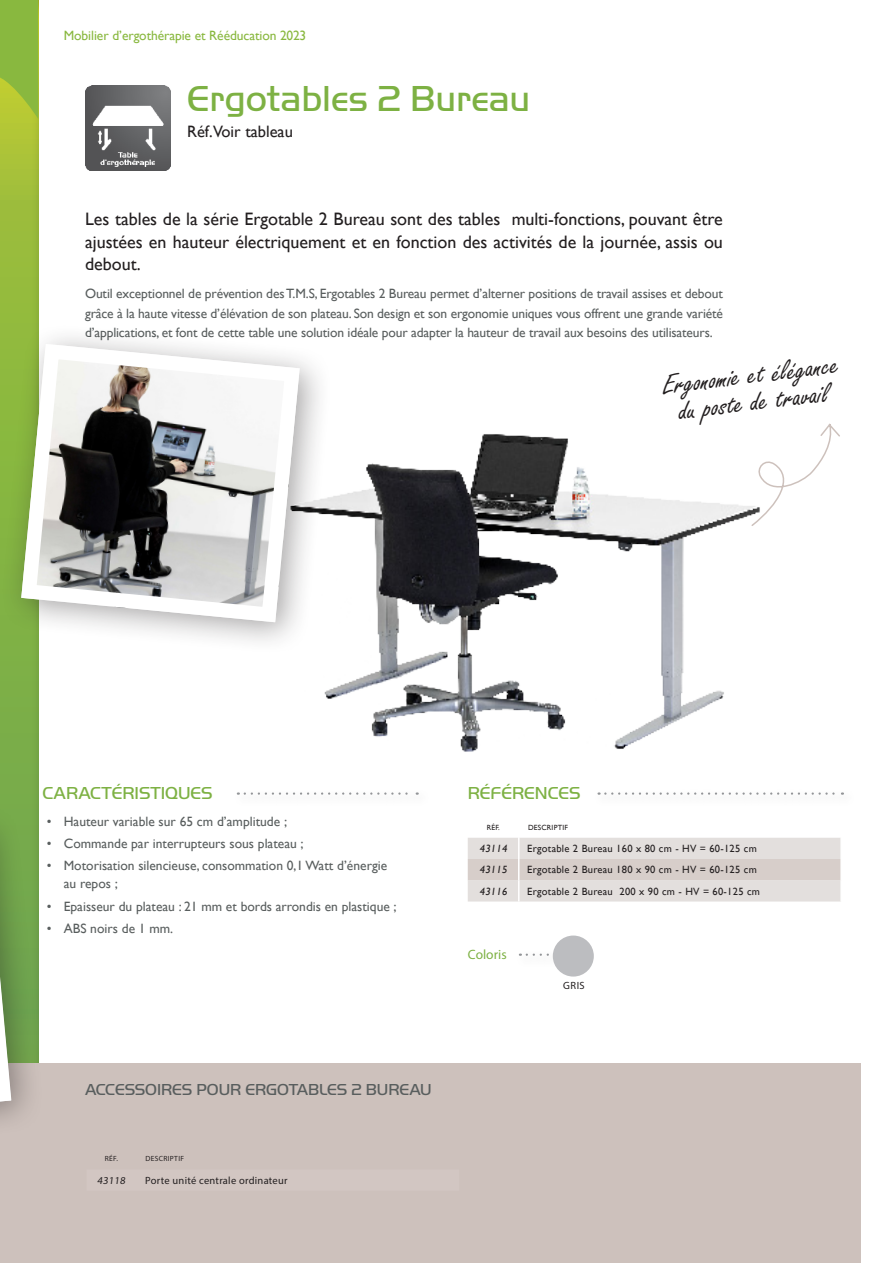
<style>
.page{position:relative;width:893px;height:1263px;background:#fff}
.page>*{position:absolute;margin:0;border:0;box-sizing:border-box;transform-origin:0 0}
.Titre{font:300 37.5px "Handel Got D";color:#7db143}
.t1{font:30px "Freestyle Script";color:#231f20;scale:1.05 1}
.Introduction_produit{font:18px/22.5px "Gill Sans";color:#231f20;text-align:justify}
.Sous_titre{font:300 18px "Handel Got D";color:#7db143}
.Code_gris{font:300 16.5px "Handel Got D";color:#595e5e}
.Référence{font:16.5px "Gill Sans";color:#231f20}
.Description_produit{font:13.5px/19.5px "Gill Sans";color:#595e5e;text-align:justify}
.t2{font:13.5px "Gill Sans";letter-spacing:-.005em;color:#89b83f}
.Sous_titre-2{font:13.5px "Myriad Pro";color:#7db143}
.t3{font:10.5px "Gill Sans";letter-spacing:.025em;color:#231f20}
.t4{font:10.5px "Myriad Pro";letter-spacing:.025em;color:#231f20}
.t5{font:7.5px "Gill Sans";letter-spacing:.025em;color:#231f20}
.t6{font:7.5px "Myriad Pro";letter-spacing:.045em;color:#231f20}
</style>
<div class="page">
<img style="left:85px;top:85px;width:85px;height:85px">
<svg style="left:245px;top:792px;width:173px;height:3px"></svg>
<svg style="left:468px;top:838px;width:373px;height:63px;background:#dfd9d6"></svg>
<hr style="left:840px;top:880px;width:2px;height:21px;background:#fff">
<svg style="left:789px;top:423px;width:51px;height:63px"></svg>
<svg style="left:527px;top:953px;width:26px;height:3px"></svg>
<div style="left:553px;top:935px;width:41px;height:41px;background:#bcbdc0;border-radius:50%"></div>
<svg style="left:599px;top:792px;width:244px;height:3px"></svg>
<div style="left:0;top:1063px;width:861px;height:200px;background:#cdc1bc"></div>
<div style="left:0;top:804px;width:44px;height:355px;background:#231f20;opacity:.4"></div>
<svg style="left:0;top:0;width:38px;height:1159px;background:#8db253"></svg>
<div style="left:0;top:323px;width:333px;height:332px;background:#231f20;opacity:.4"></div>
<img style="left:21px;top:344px;width:279px;height:278px">
<div style="left:22px;top:344px;width:277px;height:278px;border:14px solid #fff;border-radius:23px"></div>
<img style="left:274px;top:415px;width:515px;height:337px">
<p class="t2" style="left:64px;top:27px;width:244px">Mobilier d’ergothérapie et Rééducation 2023</p>
<p class="Titre" style="left:187px;top:77px;width:345px">Ergotables 2 Bureau</p>
<p class="Référence" style="left:187px;top:122px;width:107px">Réf.Voir tableau</p>
<p class="Introduction_produit" style="left:85px;top:208px;width:639px">Les tables de la série Ergotable 2 Bureau sont des tables multi-fonctions, pouvant être ajustées en hauteur électriquement et en fonction des activités de la journée, assis ou debout.</p>
<p class="Description_produit" style="left:85px;top:284px;width:639px">Outil exceptionnel de prévention des T.M.S, Ergotables 2 Bureau permet d’alterner positions de travail assises et debout grâce à la haute vitesse d’élévation de son plateau. Son design et son ergonomie uniques vous offrent une grande variété d’applications, et font de cette table une solution idéale pour adapter la hauteur de travail aux besoins des utilisateurs.</p>
<p class="t1" style="left:660px;top:370px;width:171px;rotate:-7deg">Ergonomie et élégance</p>
<p class="t1" style="left:677px;top:395px;width:145px;rotate:-7deg">du poste de travail</p>
<p class="Sous_titre" style="left:43px;top:782px;width:172px">CARACTÉRISTIQUES</p>
<p class="Description_produit" style="left:47px;top:812px;width:242px">• Hauteur variable sur 65 cm d’amplitude ;</p>
<p class="Description_produit" style="left:47px;top:834px;width:258px">• Commande par interrupteurs sous plateau ;</p>
<p class="Description_produit" style="left:64px;top:857px;width:325px;line-height:18px;text-indent:-17px">• Motorisation silencieuse, consommation 0,1 Watt d’énergie au repos ;</p>
<p class="Description_produit" style="left:47px;top:896px;width:351px">• Epaisseur du plateau : 21 mm et bords arrondis en plastique ;</p>
<p class="Description_produit" style="left:47px;top:919px;width:128px">• ABS noirs de 1 mm.</p>
<p class="Sous_titre" style="left:468px;top:782px;width:114px">RÉFÉRENCES</p>
<p class="t5" style="left:487px;top:823px;width:14px">RÉF.</p>
<p class="t5" style="left:528px;top:823px;width:41px">DESCRIPTIF</p>
<p class="t3" style="left:480px;top:842px;width:31px">43114</p>
<p class="t3" style="left:527px;top:842px;width:231px">Ergotable 2 Bureau 160 x 80 cm - HV = 60-125 cm</p>
<p class="t3" style="left:480px;top:864px;width:31px">43115</p>
<p class="t3" style="left:527px;top:864px;width:231px">Ergotable 2 Bureau 180 x 90 cm - HV = 60-125 cm</p>
<p class="t3" style="left:480px;top:885px;width:31px">43116</p>
<p class="t3" style="left:527px;top:885px;width:234px">Ergotable 2 Bureau 200 x 90 cm - HV = 60-125 cm</p>
<p class="Sous_titre-2" style="left:468px;top:946px;width:40px">Coloris</p>
<p class="t4" style="left:563px;top:979px;width:23px">GRIS</p>
<p class="Code_gris" style="left:85px;top:1080px;width:348px">ACCESSOIRES POUR ERGOTABLES 2 BUREAU</p>
<p class="t6" style="left:105px;top:1154px;width:15px">RÉF.</p>
<p class="t6" style="left:145px;top:1154px;width:40px">DESCRIPTIF</p>
<p class="t4" style="left:97px;top:1173px;width:31px">43118</p>
<p class="t4" style="left:145px;top:1173px;width:144px">Porte unité centrale ordinateur</p>
</div>
